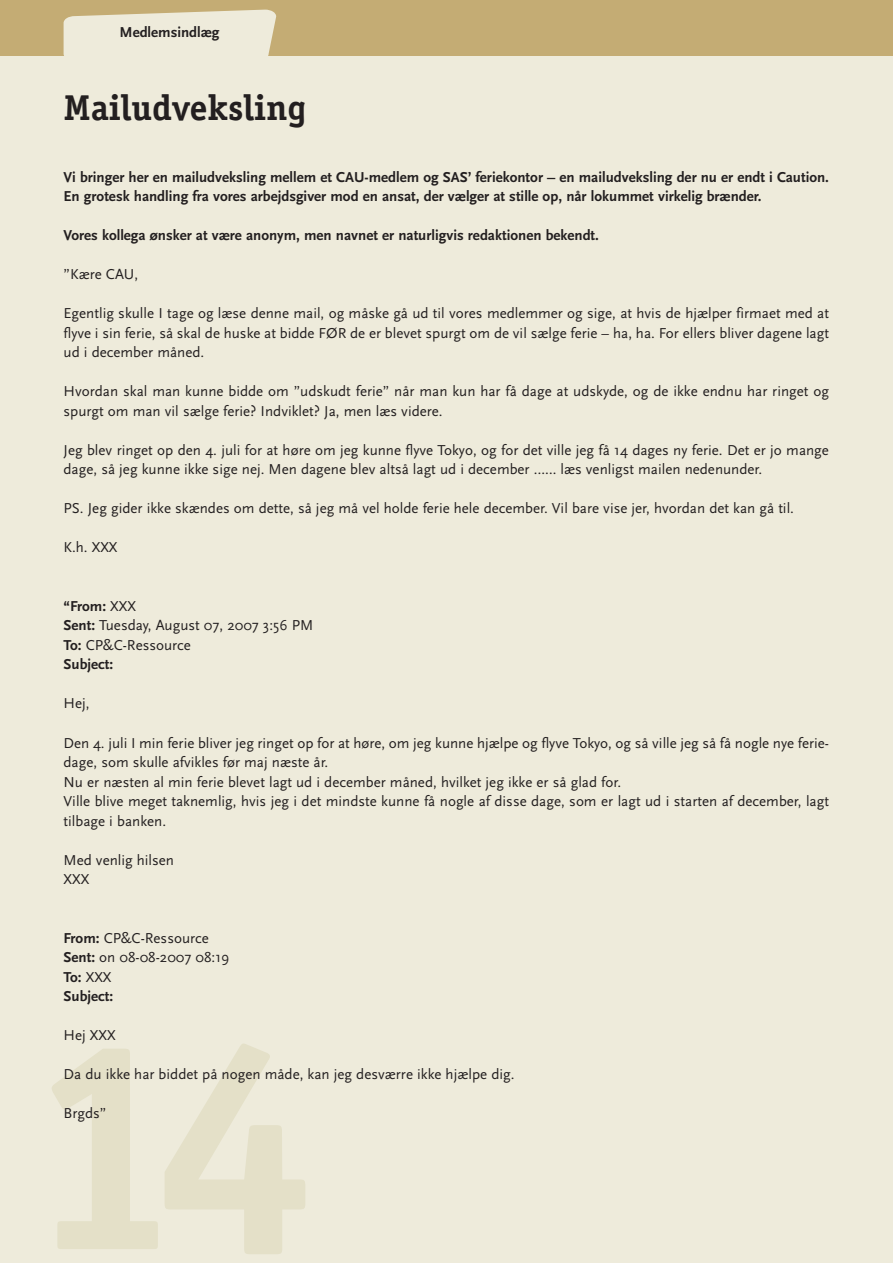
<style>
.page{position:relative;width:893px;height:1263px;background:#fff}
.page>*{position:absolute;margin:0;border:0;box-sizing:border-box;transform-origin:0 0}
.t1{font:700 36px "Officina Serif";color:#231f20}
.t2{font:15px/19.5px "Scala Sans";color:#231f20}
.t3{font:700 15px/19.5px "Scala Sans";color:#231f20}
.s1{font-weight:700}
</style>
<div class="page">
<div style="left:0;top:1px;width:893px;height:1262px;background:#eeebdb"></div>
<div style="left:0;top:1px;width:893px;height:55px;background:#c4ac74"></div>
<svg style="left:64px;top:10px;width:212px;height:46px;background:#eae6d2"></svg>
<p class="t3" style="left:119px;top:24px;width:102px">Medlemsindlæg</p>
<h1 class="t1" style="left:64px;top:94px;width:244px">Mailudveksling</h1>
<p class="t3" style="left:64px;top:168px;width:767px">Vi bringer her en mailudveksling mellem et CAU-medlem og SAS’ feriekontor – en mailudveksling der nu er endt i Caution.<br>En grotesk handling fra vores arbejdsgiver mod en ansat, der vælger at stille op, når lokummet virkelig brænder.</p>
<p class="t3" style="left:64px;top:227px;width:537px">Vores kollega ønsker at være anonym, men navnet er naturligvis redaktionen bekendt.</p>
<p class="t2" style="left:64px;top:266px;width:76px">”Kære CAU,</p>
<p class="t2" style="left:64px;top:305px;width:767px;text-align:justify">Egentlig skulle I tage og læse denne mail, og måske gå ud til vores medlemmer og sige, at hvis de hjælper firmaet med at flyve i sin ferie, så skal de huske at bidde FØR de er blevet spurgt om de vil sælge ferie – ha, ha. For ellers bliver dagene lagt ud i december måned.</p>
<p class="t2" style="left:64px;top:383px;width:767px">Hvordan skal man kunne bidde om ”udskudt ferie” når man kun har få dage at udskyde, og de ikke endnu har ringet og spurgt om man vil sælge ferie? Indviklet? Ja, men læs videre.</p>
<p class="t2" style="left:64px;top:442px;width:767px">Jeg blev ringet op den 4. juli for at høre om jeg kunne flyve Tokyo, og for det ville jeg få 14 dages ny ferie. Det er jo mange dage, så jeg kunne ikke sige nej. Men dagene blev altså lagt ud i december …… læs venligst mailen nedenunder.</p>
<p class="t2" style="left:64px;top:500px;width:732px">PS. Jeg gider ikke skændes om dette, så jeg må vel holde ferie hele december. Vil bare vise jer, hvordan det kan gå til.</p>
<p class="t2" style="left:64px;top:539px;width:55px">K.h. XXX</p>
<p class="t2" style="left:64px;top:598px;width:251px"><span class="s1">“From:</span> XXX<br><span class="s1">Sent:</span> Tuesday, August 07, 2007 3:56 PM<br><span class="s1">To:</span> CP&amp;C-Ressource<br><span class="s1">Subject:</span></p>
<p class="t2" style="left:64px;top:695px;width:28px">Hej,</p>
<p class="t2" style="left:64px;top:734px;width:767px">Den 4. juli I min ferie bliver jeg ringet op for at høre, om jeg kunne hjælpe og flyve Tokyo, og så ville jeg så få nogle nye ferie&shy;dage, som skulle afvikles før maj næste år.<br>Nu er næsten al min ferie blevet lagt ud i december måned, hvilket jeg ikke er så glad for.<br>Ville blive meget taknemlig, hvis jeg i det mindste kunne få nogle af disse dage, som er lagt ud i starten af december, lagt tilbage i banken.</p>
<p class="t2" style="left:64px;top:851px;width:112px">Med venlig hilsen<br>XXX</p>
<p class="t2" style="left:64px;top:929px;width:167px"><span class="s1">From:</span> CP&amp;C-Ressource<br><span class="s1">Sent:</span> on 08-08-2007 08:19<br><span class="s1">To:</span> XXX<br><span class="s1">Subject:</span></p>
<p class="t2" style="left:64px;top:1027px;width:54px">Hej XXX</p>
<p class="t2" style="left:64px;top:1066px;width:452px">Da du ikke har biddet på nogen måde, kan jeg desværre ikke hjælpe dig.</p>
<p class="t2" style="left:64px;top:1105px;width:44px">Brgds”</p>
</div>
